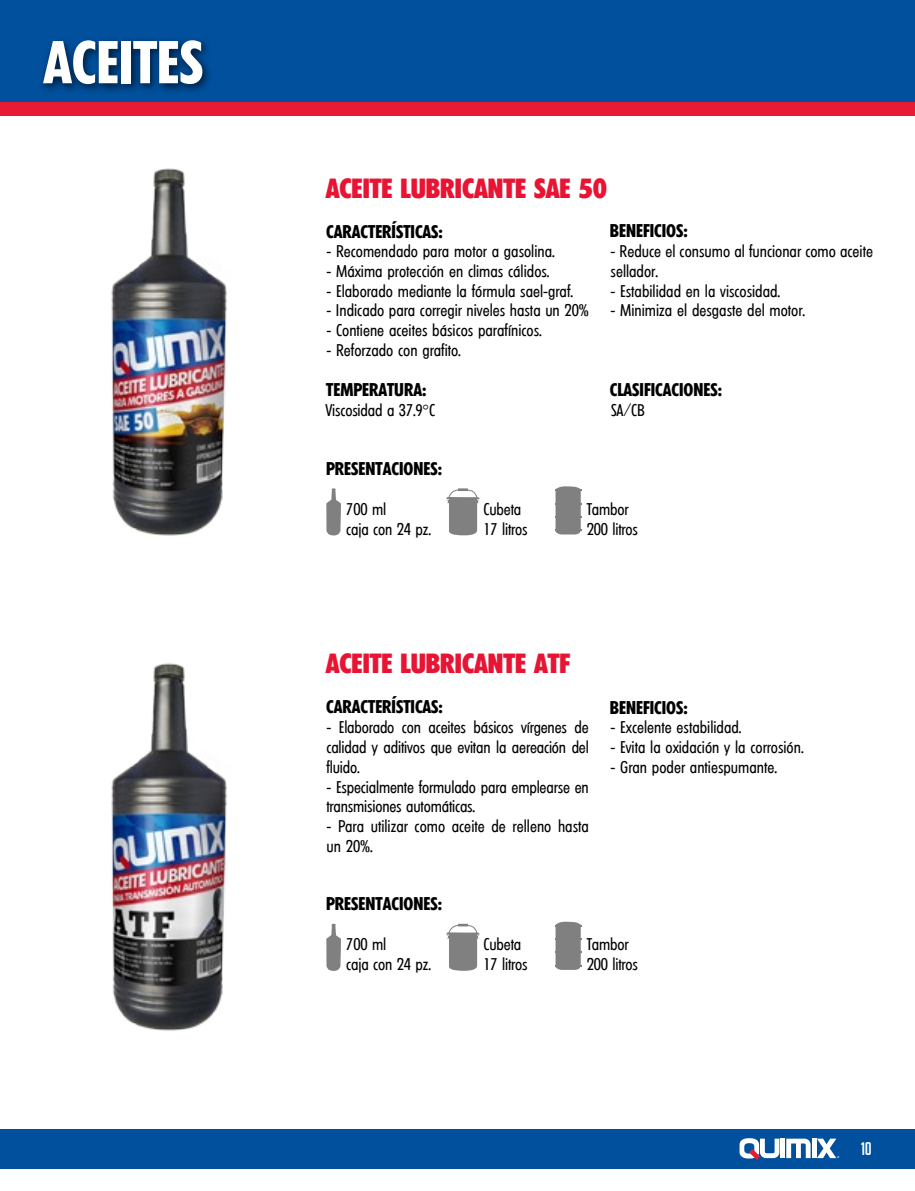
<style>
.page{position:relative;width:915px;height:1191px;background:#fff}
.page>*{position:absolute;margin:0;border:0;box-sizing:border-box;transform-origin:0 0}
.t1{font:600 condensed 58.5px "Limerick";color:#fff}
.t2{font:800 condensed 27px "Limerick";color:#e71433}
.t3{font:600 condensed 18px "Limerick";color:#000}
.t4{font:18px "Big Noodle Titling";color:#fff}
.t5{font:condensed 16.5px/19.8px "Limerick";color:#000}
.t6{font:800 condensed 2.7px "Limerick";color:#fff}
.s1{font-family:"Times New Roman";font-stretch:normal}
</style>
<div class="page">
<div style="left:0;top:1128px;width:914px;height:40px;background:#00509e"></div>
<div style="left:0;top:0;width:914px;height:107px;background:#00509e"></div>
<div style="left:0;top:102px;width:914px;height:14px;background:#e61b34"></div>
<img style="left:111px;top:168px;width:116px;height:368px">
<img style="left:111px;top:663px;width:116px;height:368px">
<svg style="left:326px;top:488px;width:15px;height:48px"></svg>
<svg style="left:326px;top:923px;width:15px;height:48px"></svg>
<svg style="left:446px;top:488px;width:33px;height:47px"></svg>
<svg style="left:446px;top:923px;width:33px;height:47px"></svg>
<svg style="left:555px;top:486px;width:26px;height:48px"></svg>
<svg style="left:555px;top:921px;width:26px;height:49px"></svg>
<div style="left:780px;top:1138px;width:5px;height:20px;background:#fff"></div>
<svg style="left:786px;top:1138px;width:24px;height:20px"></svg>
<div style="left:811px;top:1138px;width:5px;height:20px;background:#fff"></div>
<svg style="left:816px;top:1138px;width:20px;height:20px"></svg>
<svg style="left:739px;top:1138px;width:40px;height:22px"></svg>
<div style="left:39px;top:37px;width:175px;height:57px;background:#000;opacity:.65"></div>
<h1 class="t1" style="left:43px;top:28px;width:114px">ACEITES</h1>
<h2 class="t2" style="left:325px;top:172px;width:283px">ACEITE LUBRICANTE SAE 50</h2>
<p class="t3" style="left:326px;top:221px;width:118px">CARACTERÍSTICAS:</p>
<p class="t5" style="left:326px;top:242px;width:230px">- Recomendado para motor a gasolina.</p>
<p class="t5" style="left:326px;top:262px;width:224px">- Máxima protección en climas cálidos.</p>
<p class="t5" style="left:326px;top:281px;width:248px">- Elaborado mediante la fórmula sael-graf.</p>
<p class="t5" style="left:326px;top:301px;width:264px">- Indicado para corregir niveles hasta un 20%</p>
<p class="t5" style="left:326px;top:321px;width:217px">- Contiene aceites básicos parafínicos.</p>
<p class="t5" style="left:326px;top:341px;width:136px">- Reforzado con grafito.</p>
<p class="t3" style="left:326px;top:379px;width:46px">TEMPERATURA</p>
<p class="t3" style="left:422px;top:379px;width:6px">:</p>
<p class="t5" style="left:325px;top:400px;width:111px">Viscosidad a 37.9<span class="s1">°</span>C</p>
<p class="t3" style="left:326px;top:458px;width:18px">PRESE</p>
<p class="t3" style="left:365px;top:458px;width:78px">NTACIONES:</p>
<p class="t3" style="left:609px;top:220px;width:79px">BENEFICIOS:</p>
<p class="t5" style="left:610px;top:242px;width:264px">- Reduce el consumo al funcionar como aceite sellador.</p>
<p class="t5" style="left:610px;top:281px;width:171px">- Estabilidad en la viscosidad.</p>
<p class="t5" style="left:610px;top:301px;width:196px">- Minimiza el desgaste del motor.</p>
<p class="t3" style="left:609px;top:379px;width:114px">CLASIFICACIONES:</p>
<p class="t5" style="left:611px;top:400px;width:35px">SA/CB</p>
<p class="t5" style="left:346px;top:499px;width:86px">700 ml<br>caja con 24 pz.</p>
<p class="t5" style="left:483px;top:500px;width:46px">Cubeta<br>17 litros</p>
<p class="t5" style="left:586px;top:500px;width:53px">Tambor<br>200 litros</p>
<h2 class="t2" style="left:325px;top:647px;width:246px">ACEITE LUBRICANTE ATF</h2>
<p class="t3" style="left:326px;top:696px;width:118px">CARACTERÍSTICAS:</p>
<p class="t3" style="left:609px;top:696px;width:79px">BENEFICIOS:</p>
<p class="t5" style="left:326px;top:718px;width:264px;text-align:justify">- Elaborado con aceites básicos vírgenes de calidad y aditivos que evitan la aereación del fluido.</p>
<p class="t5" style="left:326px;top:777px;width:264px">- Especialmente formulado para emplearse en transmisiones automáticas.</p>
<p class="t5" style="left:326px;top:817px;width:264px">- Para utilizar como aceite de relleno hasta un 20%.</p>
<p class="t3" style="left:326px;top:893px;width:18px">PRESE</p>
<p class="t3" style="left:365px;top:893px;width:78px">NTACIONES:</p>
<p class="t5" style="left:610px;top:718px;width:132px">- Excelente estabilidad.</p>
<p class="t5" style="left:610px;top:737px;width:194px">- Evita la oxidación y la corrosión.</p>
<p class="t5" style="left:610px;top:757px;width:168px">- Gran poder antiespumante.</p>
<p class="t5" style="left:346px;top:935px;width:86px">700 ml<br>caja con 24 pz.</p>
<p class="t5" style="left:483px;top:935px;width:46px">Cubeta<br>17 litros</p>
<p class="t5" style="left:586px;top:935px;width:53px">Tambor<br>200 litros</p>
<p class="t6" style="left:836px;top:1155px;width:4px">®</p>
<p class="t4" style="left:860px;top:1138px;width:12px">10</p>
</div>
